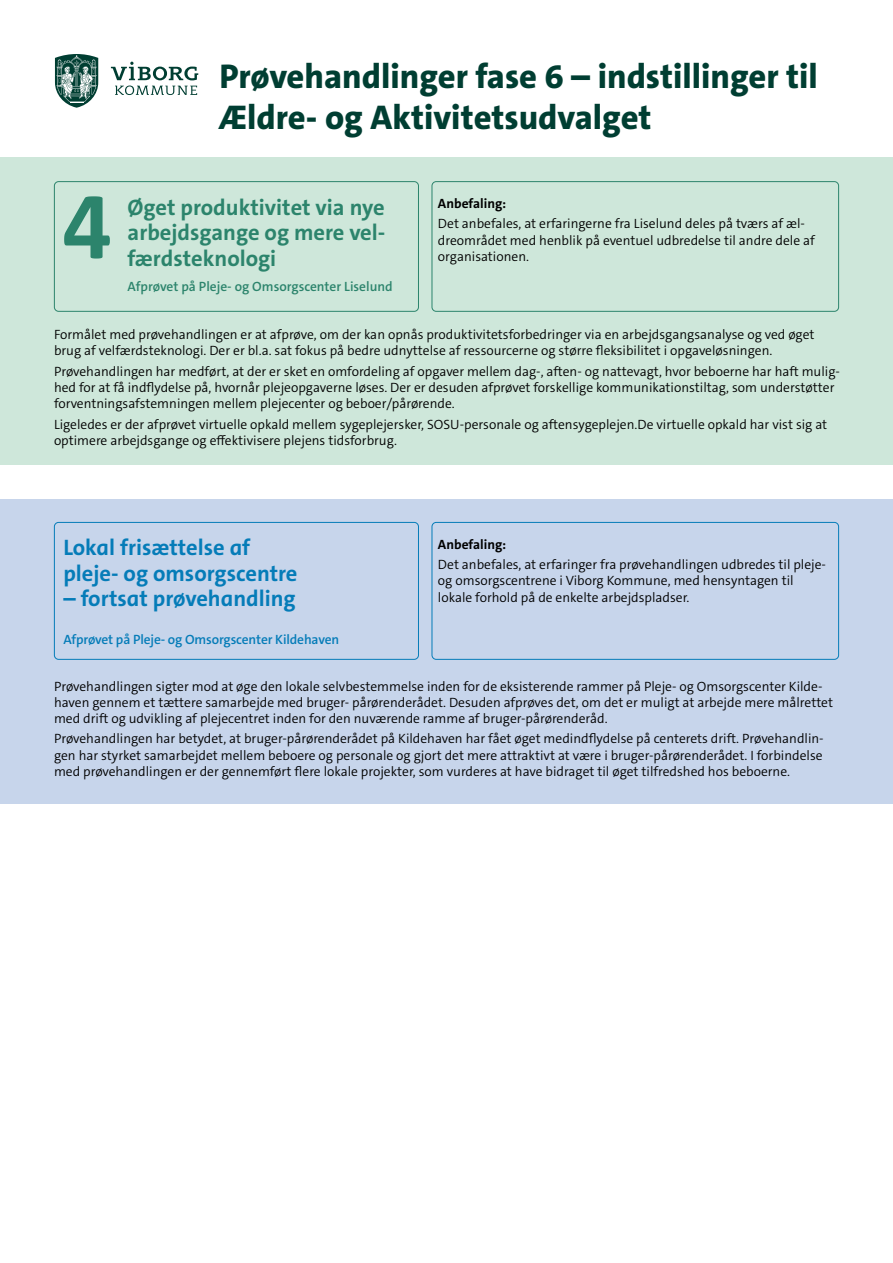
<style>
.page{position:relative;width:893px;height:1263px;background:#fff}
.page>*{position:absolute;margin:0;border:0;box-sizing:border-box;transform-origin:0 0}
.Tal_-_P{font:700 97.5px "Calibri";color:#2c846c}
.Titel_-_H1{font:800 34.5px/41.4px "The Sans C5";color:#003e32}
.Rubrik_-_H2{font:700 22.5px/25.5px "The Sans C5";color:#057cb8}
.Rubrik_-_H2-2{font:700 22.5px/25.5px "The Sans C5";color:#2c846c}
.Brødtekst_-_P{font:300 13.5px/16.2px "The Sans C5";color:#000}
.Overskrifter_-_H3{font:600 13.5px "The Sans C5";letter-spacing:-.01em;color:#057cb8}
.Overskrifter_-_H3-2{font:600 13.5px "The Sans C5";color:#2c846c}
.Fed_-_P{font:700 13.5px "The Sans C5";color:#000}
</style>
<div class="page">
<div style="left:0;top:157px;width:893px;height:308px;background:#cee7da"></div>
<div style="left:0;top:500px;width:893px;height:304px;background:#c7d5eb"></div>
<div style="left:54px;top:181px;width:365px;height:131px;border:1px solid #2c846c;border-radius:4px"></div>
<div style="left:432px;top:181px;width:407px;height:131px;border:1px solid #2c846c;border-radius:4px"></div>
<div style="left:54px;top:522px;width:365px;height:138px;border:1px solid #057cb8;border-radius:4px"></div>
<div style="left:432px;top:522px;width:407px;height:138px;border:1px solid #057cb8;border-radius:4px"></div>
<svg style="left:111px;top:62px;width:87px;height:18px"></svg>
<svg style="left:115px;top:86px;width:82px;height:9px"></svg>
<svg style="left:55px;top:54px;width:43px;height:54px"></svg>
<h1 class="Titel_-_H1" style="left:219px;top:56px;width:600px">Prøvehandlinger fase 6 – indstillinger til<br>Ældre- og Aktivitetsudvalget</h1>
<p class="Tal_-_P" style="left:62px;top:157px;width:51px">4</p>
<h2 class="Rubrik_-_H2-2" style="left:128px;top:194px;width:259px">Øget produktivitet via nye arbejdsgange og mere vel-</h2>
<h2 class="Rubrik_-_H2-2" style="left:128px;top:245px;width:150px">færdsteknologi</h2>
<h3 class="Overskrifter_-_H3-2" style="left:128px;top:277px;width:267px">Afprøvet på Pleje- og Omsorgscenter Liselund</h3>
<p class="Fed_-_P" style="left:438px;top:195px;width:70px">Anbefaling:</p>
<p class="Brødtekst_-_P" style="left:438px;top:216px;width:378px">Det anbefales, at erfaringerne fra Liselund deles på tværs af æl&shy;dreområdet med henblik på eventuel udbredelse til andre dele af organisationen.</p>
<p class="Brødtekst_-_P" style="left:54px;top:327px;width:762px">Formålet med prøvehandlingen er at afprøve, om der kan opnås produktivitetsforbedringer via en arbejdsgangsanalyse og ved øget brug af velfærdsteknologi. Der er bl.a. sat fokus på bedre udnyttelse af ressourcerne og større fleksibilitet i opgaveløsningen.</p>
<p class="Brødtekst_-_P" style="left:54px;top:363px;width:787px">Prøvehandlingen har medført, at der er sket en omfordeling af opgaver mellem dag-, aften- og nattevagt, hvor beboerne har haft mulig&shy;hed for at få indflydelse på, hvornår plejeopgaverne løses. Der er desuden afprøvet forskellige kommunikationstiltag, som understøtter forventningsafstemningen mellem plejecenter og beboer/pårørende.</p>
<p class="Brødtekst_-_P" style="left:54px;top:416px;width:775px">Ligeledes er der afprøvet virtuelle opkald mellem sygeplejersker, SOSU-personale og aftensygeplejen.De virtuelle opkald har vist sig at optimere arbejdsgange og effektivisere plejens tidsforbrug.</p>
<h2 class="Rubrik_-_H2" style="left:63px;top:535px;width:236px">Lokal frisættelse af pleje- og omsorgscentre</h2>
<h2 class="Rubrik_-_H2" style="left:63px;top:586px;width:234px">– fortsat prøvehandling</h2>
<h3 class="Overskrifter_-_H3" style="left:63px;top:630px;width:277px">Afprøvet på Pleje- og Omsorgscenter Kildehaven</h3>
<p class="Fed_-_P" style="left:438px;top:535px;width:70px">Anbefaling:</p>
<p class="Brødtekst_-_P" style="left:438px;top:557px;width:390px">Det anbefales, at erfaringer fra prøvehandlingen udbredes til pleje&shy;og omsorgscentrene i Viborg Kommune, med hensyntagen til lokale forhold på de enkelte arbejdspladser.</p>
<p class="Brødtekst_-_P" style="left:54px;top:678px;width:781px">Prøvehandlingen sigter mod at øge den lokale selvbestemmelse inden for de eksisterende rammer på Pleje- og Omsorgscenter Kilde&shy;haven gennem et tættere samarbejde med bruger- pårørenderådet. Desuden afprøves det, om det er muligt at arbejde mere målrettet med drift og udvikling af plejecentret inden for den nuværende ramme af bruger-pårørenderåd.</p>
<p class="Brødtekst_-_P" style="left:54px;top:731px;width:771px;text-align:justify">Prøvehandlingen har betydet, at bruger-pårørenderådet på Kildehaven har fået øget medindflydelse på centerets drift. Prøvehandlin&shy;gen har styrket samarbejdet mellem beboere og personale og gjort det mere attraktivt at være i bruger-pårørenderådet. I forbindelse med prøvehandlingen er der gennemført flere lokale projekter, som vurderes at have bidraget til øget tilfredshed hos beboerne.</p>
</div>
